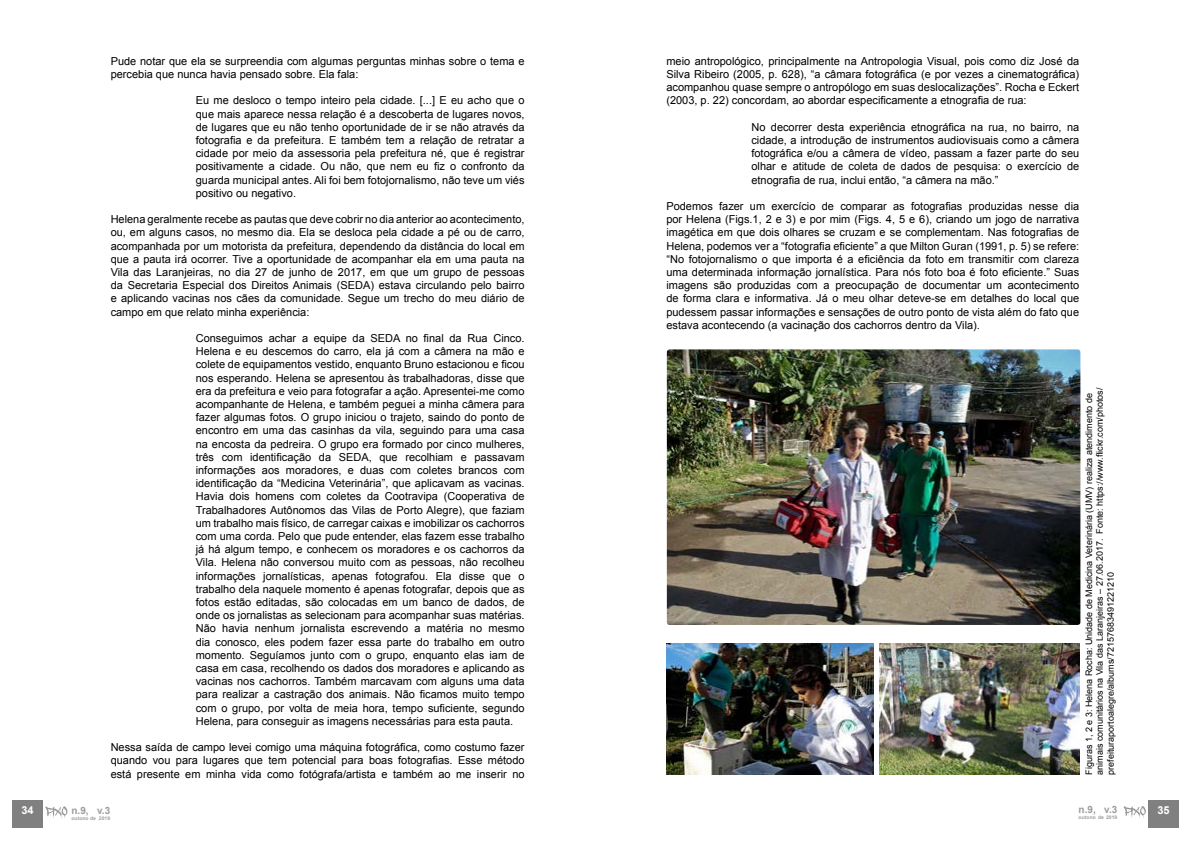
<style>
.page{position:relative;width:1191px;height:842px;background:#fff}
.page>*{position:absolute;margin:0;border:0;box-sizing:border-box;transform-origin:0 0}
.t1{font:11px/13.2px "Arial";color:#000;text-align:justify}
.t2{font:700 11px "Arial";color:#fff}
.t3{font:700 10px "Arial";color:#9d9d9c}
.t4{font:9px/10.8px "Arial";color:#000}
.t5{font:700 5px "Arial";letter-spacing:.01em;color:#9d9d9c}
</style>
<div class="page">
<div style="left:1148px;top:800px;width:30px;height:28px;background:#808080"></div>
<svg style="left:1123px;top:806px;width:22px;height:12px"></svg>
<div style="left:12px;top:800px;width:31px;height:27px;background:#808080"></div>
<svg style="left:45px;top:806px;width:22px;height:13px"></svg>
<img style="left:667px;top:349px;width:413px;height:276px">
<img style="left:879px;top:643px;width:200px;height:132px">
<img style="left:667px;top:643px;width:206px;height:132px">
<p class="t1" style="left:111px;top:54px;width:415px">Pude notar que ela se surpreendia com algumas perguntas minhas sobre o tema e percebia que nunca havia pensado sobre. Ela fala:</p>
<p class="t1" style="left:196px;top:94px;width:330px">Eu me desloco o tempo inteiro pela cidade. [...] E eu acho que o que mais aparece nessa relação é a descoberta de lugares novos, de lugares que eu não tenho oportunidade de ir se não através da fotografia e da prefeitura. E também tem a relação de retratar a cidade por meio da assessoria pela prefeitura né, que é registrar positivamente a cidade. Ou não, que nem eu fiz o confronto da guarda municipal antes. Ali foi bem fotojornalismo, não teve um viés positivo ou negativo.</p>
<p class="t1" style="left:111px;top:213px;width:415px">Helena geralmente recebe as pautas que deve cobrir no dia anterior ao acontecimento, ou, em alguns casos, no mesmo dia. Ela se desloca pela cidade a pé ou de carro, acompanhada por um motorista da prefeitura, dependendo da distância do local em que a pauta irá ocorrer. Tive a oportunidade de acompanhar ela em uma pauta na Vila das Laranjeiras, no dia 27 de junho de 2017, em que um grupo de pessoas da Secretaria Especial dos Direitos Animais (SEDA) estava circulando pelo bairro e aplicando vacinas nos cães da comunidade. Segue um trecho do meu diário de campo em que relato minha experiência:</p>
<p class="t1" style="left:196px;top:332px;width:330px">Conseguimos achar a equipe da SEDA no final da Rua Cinco.<br>Helena e eu descemos do carro, ela já com a câmera na mão e colete de equipamentos vestido, enquanto Bruno estacionou e ficou nos esperando. Helena se apresentou às trabalhadoras, disse que era da prefeitura e veio para fotografar a ação. Apresentei-me como acompanhante de Helena, e também peguei a minha câmera para fazer algumas fotos. O grupo iniciou o trajeto, saindo do ponto de encontro em uma das casinhas da vila, seguindo para uma casa na encosta da pedreira. O grupo era formado por cinco mulheres, três com identificação da SEDA, que recolhiam e passavam informações aos moradores, e duas com coletes brancos com identificação da “Medicina Veterinária”, que aplicavam as vacinas.<br>Havia dois homens com coletes da Cootravipa (Cooperativa de Trabalhadores Autônomos das Vilas de Porto Alegre), que faziam um trabalho mais físico, de carregar caixas e imobilizar os cachorros com uma corda. Pelo que pude entender, elas fazem esse trabalho já há algum tempo, e conhecem os moradores e os cachorros da Vila. Helena não conversou muito com as pessoas, não recolheu informações jornalísticas, apenas fotografou. Ela disse que o trabalho dela naquele momento é apenas fotografar, depois que as fotos estão editadas, são colocadas em um banco de dados, de onde os jornalistas as selecionam para acompanhar suas matérias.<br>Não havia nenhum jornalista escrevendo a matéria no mesmo dia conosco, eles podem fazer essa parte do trabalho em outro momento. Seguíamos junto com o grupo, enquanto elas iam de casa em casa, recolhendo os dados dos moradores e aplicando as vacinas nos cachorros. Também marcavam com alguns uma data para realizar a castração dos animais. Não ficamos muito tempo com o grupo, por volta de meia hora, tempo suficiente, segundo Helena, para conseguir as imagens necessárias para esta pauta.</p>
<p class="t1" style="left:111px;top:741px;width:415px">Nessa saída de campo levei comigo uma máquina fotográfica, como costumo fazer quando vou para lugares que tem potencial para boas fotografias. Esse método está presente em minha vida como fotógrafa/artista e também ao me inserir no</p>
<p class="t1" style="left:666px;top:54px;width:414px">meio antropológico, principalmente na Antropologia Visual, pois como diz José da Silva Ribeiro (2005, p. 628), “a câmara fotográfica (e por vezes a cinematográfica) acompanhou quase sempre o antropólogo em suas deslocalizações”. Rocha e Eckert (2003, p. 22) concordam, ao abordar especificamente a etnografia de rua:</p>
<p class="t1" style="left:751px;top:120px;width:329px">No decorrer desta experiência etnográfica na rua, no bairro, na cidade, a introdução de instrumentos audiovisuais como a câmera fotográfica e/ou a câmera de vídeo, passam a fazer parte do seu olhar e atitude de coleta de dados de pesquisa: o exercício de etnografia de rua, inclui então, “a câmera na mão.”</p>
<p class="t1" style="left:666px;top:200px;width:414px">Podemos fazer um exercício de comparar as fotografias produzidas nesse dia por Helena (Figs.1, 2 e 3) e por mim (Figs. 4, 5 e 6), criando um jogo de narrativa imagética em que dois olhares se cruzam e se complementam. Nas fotografias de Helena, podemos ver a “fotografia eficiente” a que Milton Guran (1991, p. 5) se refere: “No fotojornalismo o que importa é a eficiência da foto em transmitir com clareza uma determinada informação jornalística. Para nós foto boa é foto eficiente.” Suas imagens são produzidas com a preocupação de documentar um acontecimento de forma clara e informativa. Já o meu olhar deteve-se em detalhes do local que pudessem passar informações e sensações de outro ponto de vista além do fato que estava acontecendo (a vacinação dos cachorros dentro da Vila).</p>
<p class="t4" style="left:1083px;top:775px;width:389px;rotate:-90deg">Figuras 1, 2 e 3: Helena Rocha: Unidade de Medicina Veterinária (UMV) realiza atendimento de animais comunitários na Vila das Laranjeiras – 27.06.2017. Fonte: https://www.flickr.com/photos/ prefeituraportoalegre/albums/72157683491221210</p>
<p class="t3" style="left:1078px;top:803px;width:40px">n.9, v.3</p>
<p class="t5" style="left:1078px;top:814px;width:40px">outono de 2019</p>
<p class="t2" style="left:22px;top:803px;width:14px">34</p>
<p class="t3" style="left:71px;top:803px;width:40px">n.9, v.3</p>
<p class="t2" style="left:1157px;top:803px;width:14px">35</p>
<p class="t5" style="left:71px;top:814px;width:40px">outono de 2019</p>
</div>
